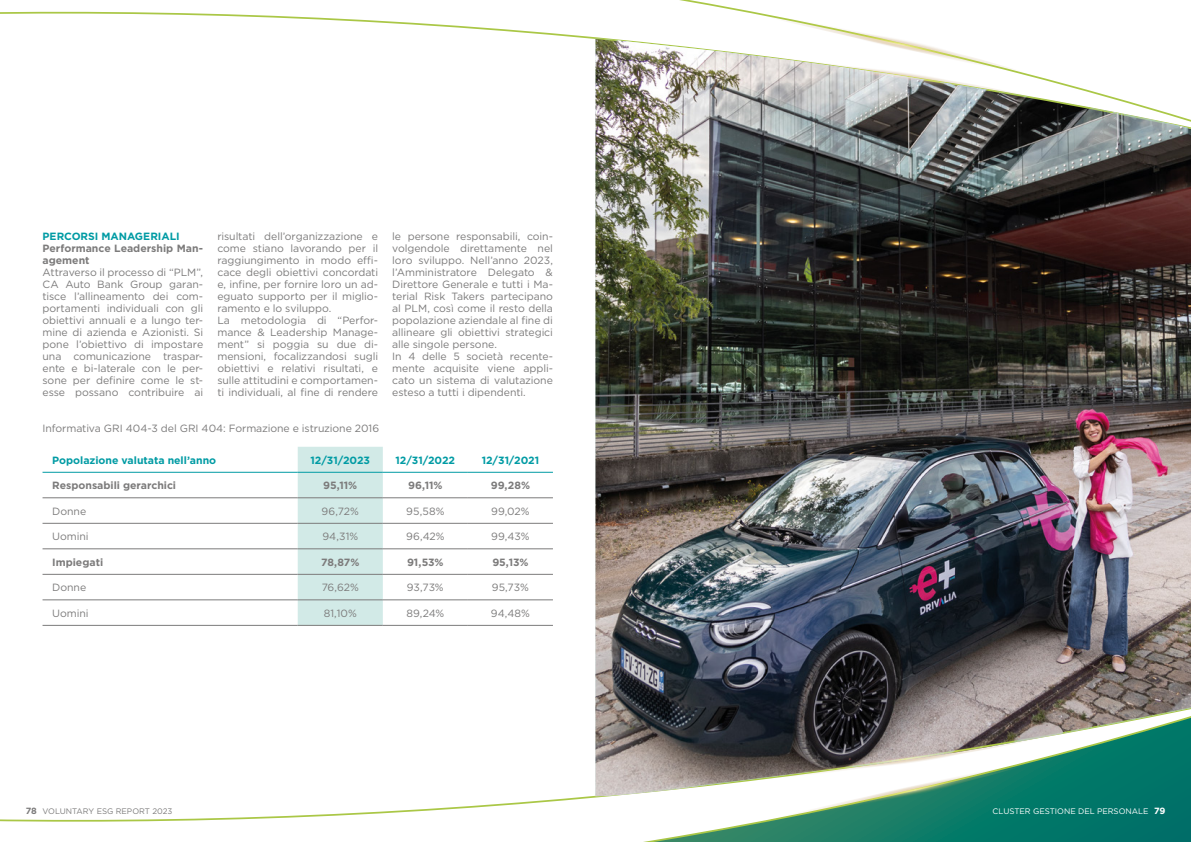
<style>
.page{position:relative;width:1191px;height:842px;background:#fff}
.page>*{position:absolute;margin:0;border:0;box-sizing:border-box;transform-origin:0 0}
.t1{font:10.5px/12px "Gotham";letter-spacing:-.005em;color:#7c7b7b}
.t2{font:700 10.5px/12px "Gotham";color:#7c7b7b}
.t3{font:700 10.5px "Gotham";color:#009ba4}
.t4{font:8px "Gotham";color:#fff}
.t5{font:8px "Gotham";color:#7c7b7b}
.s1{font-weight:700;font-size:9px}
</style>
<div class="page">
<svg style="left:0;top:795px;width:1191px;height:47px"></svg>
<svg style="left:761px;top:796px;width:430px;height:22px;background:#37907f"></svg>
<svg style="left:0;top:0;width:769px;height:39px"></svg>
<svg style="left:746px;top:15px;width:143px;height:23px"></svg>
<img style="left:595px;top:38px;width:596px;height:758px">
<div style="left:298px;top:447px;width:85px;height:178px;background:#d2eae7"></div>
<hr style="left:43px;top:498px;width:255px;height:1px;background:#7c7b7b">
<hr style="left:298px;top:498px;width:85px;height:1px;background:#7c7b7b">
<hr style="left:383px;top:498px;width:85px;height:1px;background:#7c7b7b">
<hr style="left:468px;top:498px;width:85px;height:1px;background:#7c7b7b">
<hr style="left:43px;top:523px;width:255px;height:1px;background:#7c7b7b">
<hr style="left:298px;top:523px;width:85px;height:1px;background:#7c7b7b">
<hr style="left:383px;top:523px;width:85px;height:1px;background:#7c7b7b">
<hr style="left:468px;top:523px;width:85px;height:1px;background:#7c7b7b">
<hr style="left:43px;top:549px;width:255px;height:1px;background:#7c7b7b">
<hr style="left:298px;top:549px;width:85px;height:1px;background:#7c7b7b">
<hr style="left:383px;top:549px;width:85px;height:1px;background:#7c7b7b">
<hr style="left:468px;top:549px;width:85px;height:1px;background:#7c7b7b">
<hr style="left:43px;top:574px;width:255px;height:1px;background:#7c7b7b">
<hr style="left:298px;top:574px;width:85px;height:1px;background:#7c7b7b">
<hr style="left:383px;top:574px;width:85px;height:1px;background:#7c7b7b">
<hr style="left:468px;top:574px;width:85px;height:1px;background:#7c7b7b">
<hr style="left:43px;top:600px;width:255px;height:1px;background:#7c7b7b">
<hr style="left:298px;top:600px;width:85px;height:1px;background:#7c7b7b">
<hr style="left:383px;top:600px;width:85px;height:1px;background:#7c7b7b">
<hr style="left:468px;top:600px;width:85px;height:1px;background:#7c7b7b">
<hr style="left:43px;top:625px;width:255px;height:1px;background:#7c7b7b">
<hr style="left:298px;top:625px;width:85px;height:1px;background:#7c7b7b">
<hr style="left:383px;top:625px;width:85px;height:1px;background:#7c7b7b">
<hr style="left:468px;top:625px;width:85px;height:1px;background:#7c7b7b">
<hr style="left:43px;top:472px;width:255px;height:1px;background:#009ba4">
<hr style="left:298px;top:472px;width:85px;height:1px;background:#009ba4">
<hr style="left:383px;top:472px;width:85px;height:1px;background:#009ba4">
<hr style="left:468px;top:472px;width:85px;height:1px;background:#009ba4">
<p class="t3" style="left:43px;top:229px;width:138px">PERCORSI MANAGERIALI</p>
<p class="t2" style="left:43px;top:242px;width:162px">Performance Leadership Man&shy;agement</p>
<p class="t1" style="left:43px;top:266px;width:162px;text-align:justify">Attraverso il processo di “PLM”, CA Auto Bank Group garan&shy;tisce l’allineamento dei com&shy;portamenti individuali con gli obiettivi annuali e a lungo ter&shy;mine di azienda e Azionisti. Si pone l’obiettivo di impostare una comunicazione traspar&shy;ente e bi-laterale con le per&shy;sone per definire come le st&shy;esse possano contribuire ai</p>
<p class="t1" style="left:217px;top:230px;width:162px">risultati dell’organizzazione e come stiano lavorando per il raggiungimento in modo effi&shy;cace degli obiettivi concordati e, infine, per fornire loro un ad&shy;eguato supporto per il miglio&shy;ramento e lo sviluppo.<br>La metodologia di “Perfor&shy;mance &amp; Leadership Manage&shy;ment” si poggia su due di&shy;mensioni, focalizzandosi sugli obiettivi e relativi risultati, e sulle attitudini e comportamen&shy;ti individuali, al fine di rendere</p>
<p class="t1" style="left:392px;top:230px;width:162px">le persone responsabili, coin&shy;volgendole direttamente nel loro sviluppo. Nell’anno 2023, l’Amministratore Delegato &amp;<br>Direttore Generale e tutti i Ma&shy;terial Risk Takers partecipano al PLM, così come il resto della popolazione aziendale al fine di allineare gli obiettivi strategici alle singole persone.<br>In 4 delle 5 società recente&shy;mente acquisite viene appli&shy;cato un sistema di valutazione esteso a tutti i dipendenti.</p>
<p class="t1" style="left:43px;top:422px;width:338px">Informativa GRI 404-3 del GRI 404: Formazione e istruzione 2016</p>
<p class="t3" style="left:52px;top:453px;width:165px">Popolazione valutata nell’anno</p>
<p class="t3" style="left:310px;top:453px;width:61px">12/31/2023</p>
<p class="t3" style="left:395px;top:453px;width:61px">12/31/2022</p>
<p class="t3" style="left:481px;top:453px;width:59px">12/31/2021</p>
<p class="t2" style="left:52px;top:479px;width:125px">Responsabili gerarchici</p>
<p class="t2" style="left:323px;top:479px;width:35px">95,11%</p>
<p class="t2" style="left:408px;top:479px;width:36px">96,11%</p>
<p class="t2" style="left:491px;top:479px;width:41px">99,28%</p>
<p class="t1" style="left:52px;top:505px;width:36px">Donne</p>
<p class="t1" style="left:321px;top:505px;width:39px">96,72%</p>
<p class="t1" style="left:406px;top:505px;width:40px">95,58%</p>
<p class="t1" style="left:491px;top:505px;width:40px">99,02%</p>
<p class="t1" style="left:52px;top:530px;width:38px">Uomini</p>
<p class="t1" style="left:322px;top:530px;width:37px">94,31%</p>
<p class="t1" style="left:406px;top:530px;width:40px">96,42%</p>
<p class="t1" style="left:491px;top:530px;width:40px">99,43%</p>
<p class="t2" style="left:52px;top:556px;width:53px">Impiegati</p>
<p class="t2" style="left:321px;top:556px;width:40px">78,87%</p>
<p class="t2" style="left:407px;top:556px;width:38px">91,53%</p>
<p class="t2" style="left:492px;top:556px;width:38px">95,13%</p>
<p class="t1" style="left:52px;top:581px;width:36px">Donne</p>
<p class="t1" style="left:322px;top:581px;width:39px">76,62%</p>
<p class="t1" style="left:407px;top:581px;width:38px">93,73%</p>
<p class="t1" style="left:492px;top:581px;width:39px">95,73%</p>
<p class="t1" style="left:52px;top:607px;width:38px">Uomini</p>
<p class="t1" style="left:324px;top:607px;width:34px">81,10%</p>
<p class="t1" style="left:406px;top:607px;width:39px">89,24%</p>
<p class="t1" style="left:491px;top:607px;width:41px">94,48%</p>
<p class="t5" style="left:26px;top:806px;width:148px"><span class="s1">78</span> VOLUNTARY ESG REPORT 2023</p>
<p class="t4" style="left:992px;top:806px;width:174px">CLUSTER GESTIONE DEL PERSONALE <span class="s1">79</span></p>
</div>
